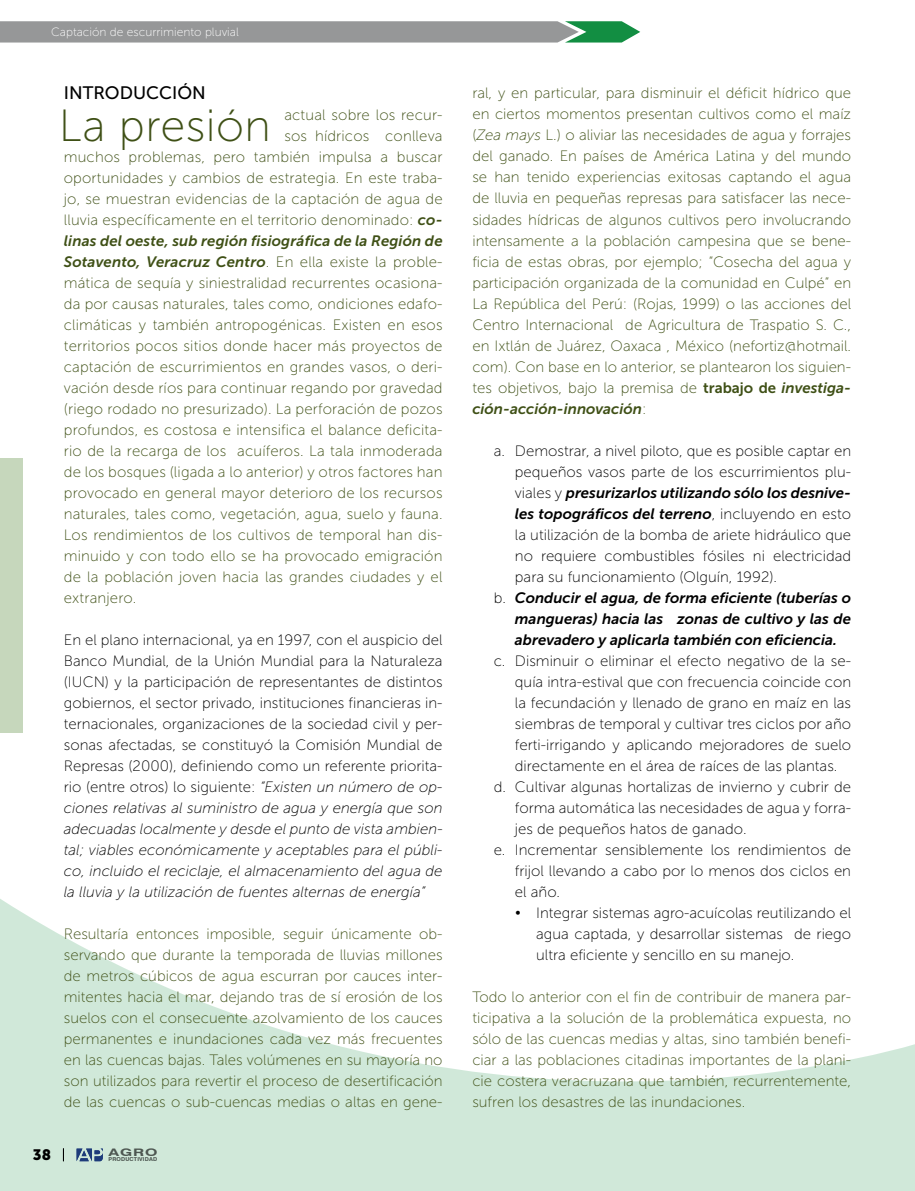
<style>
.page{position:relative;width:915px;height:1191px;background:#fff}
.page>*{position:absolute;margin:0;border:0;box-sizing:border-box;transform-origin:0 0}
.t1{font:45px "Museo Sans 100";letter-spacing:.01em;color:#3f5016}
.t2{font:18px "Museo Sans 500";color:#000}
.t3{font:15px/21px "Museo Sans 100";letter-spacing:.01em;color:#3f5016;text-align:justify}
.t4{font:15px/21px "Museo Sans 100";color:#000;text-align:justify}
.t5{font:italic 15px/21px "Museo Sans 700";color:#000}
.t6{font:italic 15px/21px "Museo Sans 700";letter-spacing:.01em;color:#3f5016}
.t7{font:15px "Museo Sans 900";color:#000}
.t8{font:12px "Museo Sans 100";color:#fff}
.t9{font:700 10.35px "Swiss 721 BT";color:#000;scale:1.52 1}
.t10{font:700 5.4px "Swiss 721 BT";letter-spacing:.03em;color:#000}
.s1{font-family:"Museo Sans 700";font-style:italic}
.s2{font-family:"Museo Sans 100";font-style:normal}
.s3{font-style:italic}
.s4{font-family:"Museo Sans 700"}
</style>
<div class="page">
<div style="left:0;top:458px;width:22px;height:275px;background:#c6d7bc"></div>
<svg style="left:0;top:21px;width:640px;height:22px;background:#919c96"></svg>
<svg style="left:0;top:899px;width:914px;height:292px;fill:#d0e8d9"></svg>
<p class="t8" style="left:51px;top:26px;width:189px">Captación de escurrimiento pluvial</p>
<p class="t2" style="left:64px;top:82px;width:143px">INTRODUCCIÓN</p>
<h1 class="t1" style="left:59px;top:101px;width:213px">La presión</h1>
<p class="t3" style="left:64px;top:104px;width:380px;text-align:right">actual sobre los recur-<br>sos hídricos conlleva<br>muchos problemas, pero también impulsa a buscar oportunidades y cambios de estrategia. En este traba&shy;jo, se muestran evidencias de la captación de agua de lluvia específicamente en el territorio denominado: <span class="s1">co-</span></p>
<p class="t6" style="left:64px;top:230px;width:380px">linas del oeste, sub región fisiográfica de la Región de<br>Sotavento, Veracruz Centro<span class="s2">. En ella existe la proble-</span></p>
<p class="t3" style="left:64px;top:272px;width:380px">mática de sequía y siniestralidad recurrentes ocasiona&shy;da por causas naturales, tales como, ondiciones edafo&shy;climáticas y también antropogénicas. Existen en esos territorios pocos sitios donde hacer más proyectos de captación de escurrimientos en grandes vasos, o deri&shy;vación desde ríos para continuar regando por gravedad (riego rodado no presurizado). La perforación de pozos profundos, es costosa e intensifica el balance deficita&shy;rio de la recarga de los acuíferos. La tala inmoderada de los bosques (ligada a lo anterior) y otros factores han provocado en general mayor deterioro de los recursos naturales, tales como, vegetación, agua, suelo y fauna.<br>Los rendimientos de los cultivos de temporal han dis&shy;minuido y con todo ello se ha provocado emigración de la población joven hacia las grandes ciudades y el extranjero.</p>
<p class="t4" style="left:64px;top:629px;width:380px">En el plano internacional, ya en 1997, con el auspicio del Banco Mundial, de la Unión Mundial para la Naturaleza (IUCN) y la participación de representantes de distintos gobiernos, el sector privado, instituciones financieras in&shy;ternacionales, organizaciones de la sociedad civil y per&shy;sonas afectadas, se constituyó la Comisión Mundial de Represas (2000), definiendo como un referente priorita&shy;rio (entre otros) lo siguiente: <span class="s3">“Existen un número de op&shy;ciones relativas al suministro de agua y energía que son adecuadas localmente y desde el punto de vista ambien&shy;tal; viables económicamente y aceptables para el públi&shy;co, incluido el reciclaje, el almacenamiento del agua de la lluvia y la utilización de fuentes alternas de energía”</span></p>
<p class="t3" style="left:64px;top:923px;width:380px">Resultaría entonces imposible, seguir únicamente ob&shy;servando que durante la temporada de lluvias millones de metros cúbicos de agua escurran por cauces inter&shy;mitentes hacia el mar, dejando tras de sí erosión de los suelos con el consecuente azolvamiento de los cauces permanentes e inundaciones cada vez más frecuentes en las cuencas bajas. Tales volúmenes en su mayoría no son utilizados para revertir el proceso de desertificación de las cuencas o sub-cuencas medias o altas en gene-</p>
<p class="t7" style="left:33px;top:1146px;width:20px">38</p>
<p class="t9" style="left:108px;top:1145px;width:34px">AGRO</p>
<p class="t10" style="left:108px;top:1155px;width:50px">PRODUCTIVIDAD</p>
<p class="t3" style="left:472px;top:83px;width:380px">ral, y en particular, para disminuir el déficit hídrico que en ciertos momentos presentan cultivos como el maíz (<span class="s3">Zea mays</span> L.) o aliviar las necesidades de agua y forrajes del ganado. En países de América Latina y del mundo se han tenido experiencias exitosas captando el agua de lluvia en pequeñas represas para satisfacer las nece&shy;sidades hídricas de algunos cultivos pero involucrando intensamente a la población campesina que se bene&shy;ficia de estas obras, por ejemplo; “Cosecha del agua y participación organizada de la comunidad en Culpé” en La República del Perú: (Rojas, 1999) o las acciones del Centro Internacional de Agricultura de Traspatio S. C., en Ixtlán de Juárez, Oaxaca , México (nefortiz@hotmail. com). Con base en lo anterior, se plantearon los siguien&shy;tes objetivos, bajo la premisa de <span class="s4">trabajo de</span> <span class="s1">investiga-</span></p>
<p class="t6" style="left:472px;top:398px;width:175px">ción-acción-innovación<span class="s2">:</span></p>
<p class="t4" style="left:493px;top:440px;width:359px;text-align:right">a. Demostrar, a nivel piloto, que es posible captar en pequeños vasos parte de los escurrimientos plu-</p>
<p class="t5" style="left:514px;top:482px;width:337px"><span class="s2">viales y</span> presurizarlos utilizando sólo los desnive&shy;les topográficos del terreno<span class="s2">, incluyendo en esto</span></p>
<p class="t4" style="left:514px;top:524px;width:337px">la utilización de la bomba de ariete hidráulico que no requiere combustibles fósiles ni electricidad para su funcionamiento (Olguín, 1992).</p>
<p class="t5" style="left:514px;top:587px;width:337px;text-align:justify;text-indent:-21px"><span class="s2">b.</span> Conducir el agua, de forma eficiente (tuberías o mangueras) hacia las zonas de cultivo y las de abrevadero y aplicarla también con eficiencia.</p>
<p class="t4" style="left:493px;top:650px;width:359px">c. Disminuir o eliminar el efecto negativo de la se-</p>
<p class="t4" style="left:514px;top:671px;width:337px">quía intra-estival que con frecuencia coincide con</p>
<p class="t4" style="left:514px;top:692px;width:337px">la fecundación y llenado de grano en maíz en las</p>
<p class="t4" style="left:514px;top:713px;width:337px">siembras de temporal y cultivar tres ciclos por año</p>
<p class="t4" style="left:514px;top:734px;width:337px">ferti-irrigando y aplicando mejoradores de suelo</p>
<p class="t4" style="left:514px;top:755px;width:324px">directamente en el área de raíces de las plantas.</p>
<p class="t4" style="left:493px;top:776px;width:359px">d. Cultivar algunas hortalizas de invierno y cubrir de</p>
<p class="t4" style="left:514px;top:797px;width:337px">forma automática las necesidades de agua y forra-</p>
<p class="t4" style="left:514px;top:818px;width:233px">jes de pequeños hatos de ganado.</p>
<p class="t4" style="left:493px;top:839px;width:359px">e. Incrementar sensiblemente los rendimientos de</p>
<p class="t4" style="left:514px;top:860px;width:337px">frijol llevando a cabo por lo menos dos ciclos en</p>
<p class="t4" style="left:514px;top:881px;width:47px">el año.</p>
<p class="t4" style="left:536px;top:902px;width:316px;text-indent:-21px">• Integrar sistemas agro-acuícolas reutilizando el agua captada, y desarrollar sistemas de riego ultra eficiente y sencillo en su manejo.</p>
<p class="t3" style="left:472px;top:986px;width:380px">Todo lo anterior con el fin de contribuir de manera par&shy;ticipativa a la solución de la problemática expuesta, no sólo de las cuencas medias y altas, sino también benefi&shy;ciar a las poblaciones citadinas importantes de la plani&shy;cie costera veracruzana que también, recurrentemente, sufren los desastres de las inundaciones.</p>
</div>
